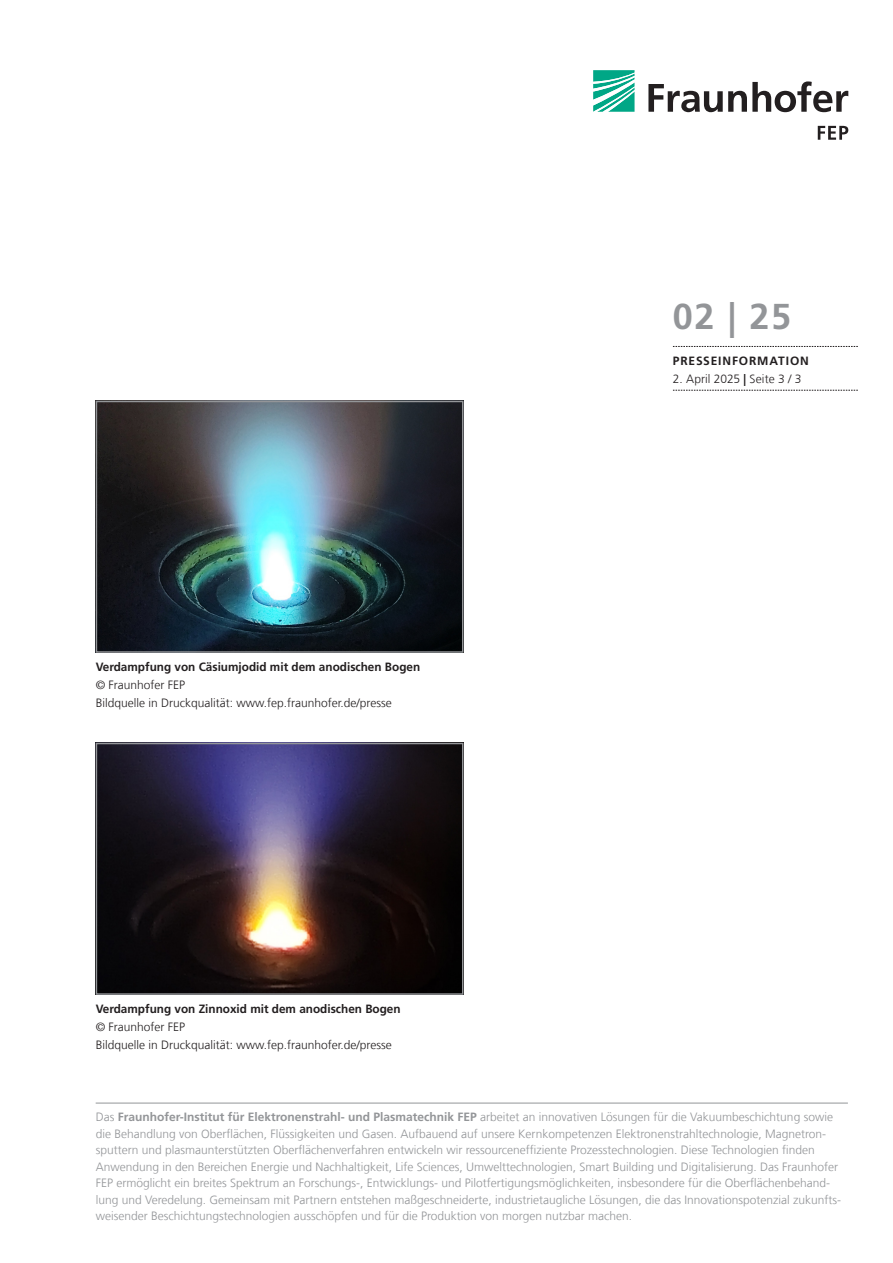
<style>
.page{position:relative;width:893px;height:1263px;background:#fff}
.page>*{position:absolute;margin:0;border:0;box-sizing:border-box;transform-origin:0 0}
.t1{font:700 36px "Frutiger LT Com";color:#939598}
.t2{font:300 12px/16.5px "Frutiger LT Com";color:#939598}
.t3{font:300 12px/18px "Frutiger LT Com";color:#231f20}
.t4{font:700 12px "Frutiger LT Com";color:#231f20}
.t5{font:700 12px "Frutiger LT Com";letter-spacing:.07em;color:#231f20}
.s1{font-weight:700}
</style>
<div class="page">
<svg style="left:593px;top:70px;width:41px;height:42px"></svg>
<svg style="left:648px;top:81px;width:200px;height:31px"></svg>
<svg style="left:818px;top:126px;width:30px;height:14px"></svg>
<svg style="left:673px;top:346px;width:185px;height:1px"></svg>
<svg style="left:673px;top:390px;width:185px;height:1px"></svg>
<img style="left:99px;top:404px;width:361px;height:246px">
<div style="left:96px;top:401px;width:367px;height:252px;border:2px solid #939598"></div>
<img style="left:99px;top:746px;width:361px;height:246px">
<div style="left:96px;top:743px;width:367px;height:252px;border:2px solid #939598"></div>
<hr style="left:96px;top:1103px;width:752px;height:1px;background:#939598">
<p class="t4" style="left:96px;top:659px;width:326px">Verdampfung von Cäsiumjodid mit dem anodischen Bogen</p>
<p class="t3" style="left:96px;top:676px;width:298px">© Fraunhofer FEP<br>Bildquelle in Druckqualität: www.fep.fraunhofer.de/presse</p>
<p class="t4" style="left:96px;top:1001px;width:306px">Verdampfung von Zinnoxid mit dem anodischen Bogen</p>
<p class="t3" style="left:96px;top:1018px;width:298px">© Fraunhofer FEP<br>Bildquelle in Druckqualität: www.fep.fraunhofer.de/presse</p>
<h1 class="t1" style="left:673px;top:295px;width:120px">02 | 25</h1>
<p class="t5" style="left:673px;top:353px;width:138px">PRESSEINFORMATION</p>
<p class="t3" style="left:673px;top:370px;width:130px">2. April 2025 <span class="s1">|</span> Seite 3 / 3</p>
<p class="t2" style="left:96px;top:1109px;width:747px">Das <span class="s1">Fraunhofer-Institut für Elektronenstrahl- und Plasmatechnik FEP</span> arbeitet an innovativen Lösungen für die Vakuumbeschichtung sowie die Behandlung von Oberflächen, Flüssigkeiten und Gasen. Aufbauend auf unsere Kernkompetenzen Elektronenstrahltechnologie, Magnetron&shy;sputtern und plasmaunterstützten Oberflächenverfahren entwickeln wir ressourceneffiziente Prozesstechnologien. Diese Technologien finden Anwendung in den Bereichen Energie und Nachhaltigkeit, Life Sciences, Umwelttechnologien, Smart Building und Digitalisierung. Das Fraunhofer FEP ermöglicht ein breites Spektrum an Forschungs-, Entwicklungs- und Pilotfertigungsmöglichkeiten, insbesondere für die Oberflächenbehand&shy;lung und Veredelung. Gemeinsam mit Partnern entstehen maßgeschneiderte, industrietaugliche Lösungen, die das Innovationspotenzial zukunfts&shy;weisender Beschichtungstechnologien ausschöpfen und für die Produktion von morgen nutzbar machen.</p>
</div>
